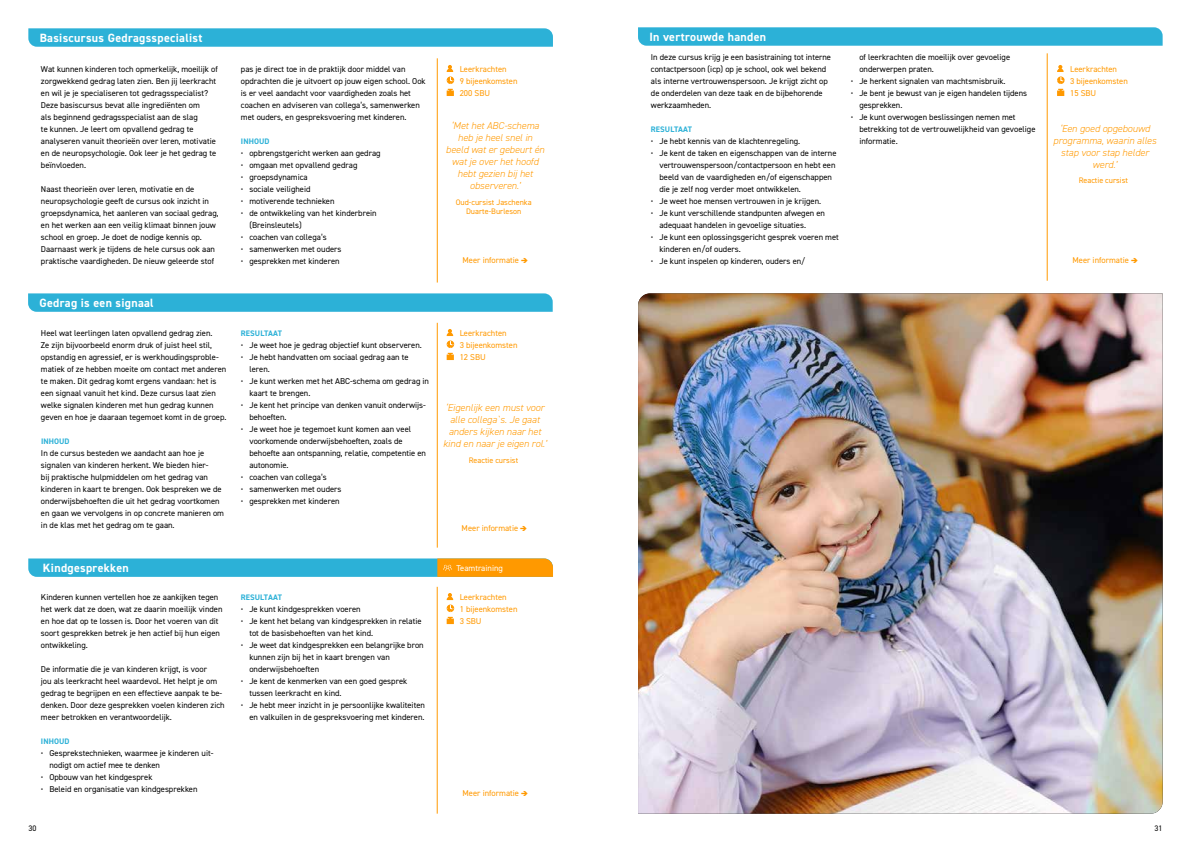
<style>
.page{position:relative;width:1191px;height:842px;background:#fff}
.page>*{position:absolute;margin:0;border:0;box-sizing:border-box;transform-origin:0 0}
.t1{font:700 12px "DIN2014";letter-spacing:.025em;color:#fff}
.t2{font:italic 300 10px/12px "DIN2014";color:#f90;text-align:center}
.t3{font:8.5px/12px "DIN2014";color:#000}
.t4{font:8.5px/12px "DIN2014";color:#f90}
.t5{font:8.5px "DIN2014";color:#fff}
.t6{font:8px/9.6px "DIN2014";color:#f90;text-align:center}
.t7{font:700 8px "DIN2014";letter-spacing:.01em;color:#2cb1d7}
.t8{font:8px "DIN2014";color:#000}
</style>
<div class="page">
<hr style="left:437px;top:58px;width:1px;height:225px;background:#f90">
<hr style="left:437px;top:323px;width:1px;height:225px;background:#f90">
<hr style="left:437px;top:587px;width:1px;height:227px;background:#f90">
<svg style="left:446px;top:65px;width:8px;height:31px"></svg>
<svg style="left:446px;top:329px;width:8px;height:31px"></svg>
<svg style="left:446px;top:593px;width:8px;height:31px"></svg>
<svg style="left:28px;top:28px;width:525px;height:19px;background:#33b3d8"></svg>
<svg style="left:28px;top:293px;width:525px;height:19px;background:#33b3d8"></svg>
<svg style="left:28px;top:558px;width:525px;height:19px;background:#5faeab"></svg>
<hr style="left:1047px;top:53px;width:1px;height:228px;background:#f90">
<svg style="left:1057px;top:65px;width:7px;height:31px"></svg>
<svg style="left:638px;top:27px;width:524px;height:19px;background:#33b3d8"></svg>
<img style="left:638px;top:293px;width:524px;height:521px">
<h1 class="t1" style="left:40px;top:34px;width:164px">Basiscursus Gedragsspecialist</h1>
<p class="t3" style="left:41px;top:63px;width:178px">Wat kunnen kinderen toch opmerkelijk, moeilijk of zorgwekkend gedrag laten zien. Ben jij leerkracht en wil je je specialiseren tot gedragsspecialist?<br>Deze basiscursus bevat alle ingrediënten om<br>als beginnend gedragsspecialist aan de slag<br>te kunnen. Je leert om opvallend gedrag te analyseren vanuit theorieën over leren, motivatie en de neuropsychologie. Ook leer je het gedrag te beïnvloeden.</p>
<p class="t3" style="left:41px;top:183px;width:179px">Naast theorieën over leren, motivatie en de neuropsychologie geeft de cursus ook inzicht in groepsdynamica, het aanleren van sociaal gedrag, en het werken aan een veilig klimaat binnen jouw school en groep. Je doet de nodige kennis op.<br>Daarnaast werk je tijdens de hele cursus ook aan praktische vaardigheden. De nieuw geleerde stof</p>
<h1 class="t1" style="left:39px;top:299px;width:116px">Gedrag is een signaal</h1>
<p class="t3" style="left:41px;top:327px;width:187px">Heel wat leerlingen laten opvallend gedrag zien.<br>Ze zijn bijvoorbeeld enorm druk of juist heel stil, opstandig en agressief, er is werkhoudingsproble&shy;matiek of ze hebben moeite om contact met anderen te maken. Dit gedrag komt ergens vandaan: het is een signaal vanuit het kind. Deze cursus laat zien welke signalen kinderen met hun gedrag kunnen geven en hoe je daaraan tegemoet komt in de groep.</p>
<p class="t7" style="left:41px;top:438px;width:30px">INHOUD</p>
<p class="t3" style="left:41px;top:447px;width:185px">In de cursus besteden we aandacht aan hoe je signalen van kinderen herkent. We bieden hier-<br>bij praktische hulpmiddelen om het gedrag van kinderen in kaart te brengen. Ook bespreken we de onderwijsbehoeften die uit het gedrag voortkomen en gaan we vervolgens in op concrete manieren om in de klas met het gedrag om te gaan.</p>
<p class="t3" style="left:241px;top:63px;width:186px">pas je direct toe in de praktijk door middel van opdrachten die je uitvoert op jouw eigen school. Ook is er veel aandacht voor vaardigheden zoals het coachen en adviseren van collega’s, samenwerken met ouders, en gespreksvoering met kinderen.</p>
<p class="t7" style="left:241px;top:138px;width:30px">INHOUD</p>
<p class="t3" style="left:241px;top:147px;width:141px">• opbrengstgericht werken aan gedrag</p>
<p class="t3" style="left:241px;top:159px;width:118px">• omgaan met opvallend gedrag</p>
<p class="t3" style="left:241px;top:171px;width:68px">• groepsdynamica</p>
<p class="t3" style="left:241px;top:183px;width:71px">• sociale veiligheid</p>
<p class="t3" style="left:241px;top:195px;width:95px">• motiverende technieken</p>
<p class="t3" style="left:249px;top:207px;width:129px;text-indent:-8px">• de ontwikkeling van het kinderbrein (Breinsleutels)</p>
<p class="t3" style="left:241px;top:231px;width:87px">• coachen van collega’s</p>
<p class="t3" style="left:241px;top:243px;width:102px">• samenwerken met ouders</p>
<p class="t3" style="left:241px;top:255px;width:100px">• gesprekken met kinderen</p>
<p class="t7" style="left:241px;top:330px;width:43px">RESULTAAT</p>
<p class="t3" style="left:241px;top:339px;width:182px">• Je weet hoe je gedrag objectief kunt observeren.</p>
<p class="t3" style="left:249px;top:351px;width:161px;text-indent:-8px">• Je hebt handvatten om sociaal gedrag aan te leren.</p>
<p class="t3" style="left:249px;top:375px;width:181px;text-indent:-8px">• Je kunt werken met het ABC-schema om gedrag in kaart te brengen.</p>
<p class="t3" style="left:249px;top:399px;width:178px;text-indent:-8px">• Je kent het principe van denken vanuit onderwijs&shy;behoeften.</p>
<p class="t3" style="left:249px;top:423px;width:178px;text-indent:-8px">• Je weet hoe je tegemoet kunt komen aan veel voorkomende onderwijsbehoeften, zoals de behoefte aan ontspanning, relatie, competentie en autonomie.</p>
<p class="t3" style="left:241px;top:471px;width:87px">• coachen van collega’s</p>
<p class="t3" style="left:241px;top:483px;width:102px">• samenwerken met ouders</p>
<p class="t3" style="left:241px;top:495px;width:100px">• gesprekken met kinderen</p>
<p class="t4" style="left:459px;top:63px;width:59px">Leerkrachten<br>9 bijeenkomsten<br>200 SBU</p>
<p class="t2" style="left:446px;top:120px;width:100px">‘Met het ABC-schema heb je heel snel in beeld wat er gebeurt én wat je over het hoofd hebt gezien bij het observeren.’</p>
<p class="t6" style="left:456px;top:197px;width:77px">Oud-cursist Jaschenka<br>Duarte-Burleson</p>
<p class="t4" style="left:462px;top:254px;width:67px">Meer informatie ➔</p>
<p class="t4" style="left:459px;top:327px;width:59px">Leerkrachten<br>3 bijeenkomsten<br>12 SBU</p>
<p class="t2" style="left:443px;top:402px;width:105px">‘Eigenlijk een must voor alle collega`s. Je gaat anders kijken naar het kind en naar je eigen rol.’</p>
<p class="t6" style="left:469px;top:455px;width:51px">Reactie cursist</p>
<p class="t4" style="left:461px;top:522px;width:67px">Meer informatie ➔</p>
<h1 class="t1" style="left:43px;top:564px;width:87px">Kindgesprekken</h1>
<p class="t5" style="left:456px;top:563px;width:48px">Teamtraining</p>
<p class="t3" style="left:41px;top:591px;width:183px">Kinderen kunnen vertellen hoe ze aankijken tegen het werk dat ze doen, wat ze daarin moeilijk vinden en hoe dat op te lossen is. Door het voeren van dit soort gesprekken betrek je hen actief bij hun eigen ontwikkeling.</p>
<p class="t3" style="left:41px;top:663px;width:185px">De informatie die je van kinderen krijgt, is voor<br>jou als leerkracht heel waardevol. Het helpt je om gedrag te begrijpen en een effectieve aanpak te be&shy;denken. Door deze gesprekken voelen kinderen zich meer betrokken en verantwoordelijk.</p>
<p class="t7" style="left:41px;top:738px;width:30px">INHOUD</p>
<p class="t3" style="left:49px;top:747px;width:165px;text-indent:-8px">• Gesprekstechnieken, waarmee je kinderen uit&shy;nodigt om actief mee te denken</p>
<p class="t3" style="left:41px;top:771px;width:113px">• Opbouw van het kindgesprek</p>
<p class="t3" style="left:41px;top:783px;width:158px">• Beleid en organisatie van kindgesprekken</p>
<p class="t7" style="left:241px;top:594px;width:43px">RESULTAAT</p>
<p class="t3" style="left:241px;top:603px;width:121px">• Je kunt kindgesprekken voeren</p>
<p class="t3" style="left:249px;top:615px;width:174px;text-indent:-8px">• Je kent het belang van kindgesprekken in relatie tot de basisbehoeften van het kind.</p>
<p class="t3" style="left:249px;top:639px;width:176px;text-indent:-8px">• Je weet dat kindgesprekken een belangrijke bron kunnen zijn bij het in kaart brengen van onderwijsbehoeften</p>
<p class="t3" style="left:249px;top:675px;width:159px;text-indent:-8px">• Je kent de kenmerken van een goed gesprek tussen leerkracht en kind.</p>
<p class="t3" style="left:241px;top:699px;width:186px;text-align:right">• Je hebt meer inzicht in je persoonlijke kwaliteiten en valkuilen in de gespreksvoering met kinderen.</p>
<p class="t4" style="left:459px;top:591px;width:59px">Leerkrachten<br>1 bijeenkomsten<br>3 SBU</p>
<p class="t4" style="left:462px;top:787px;width:67px">Meer informatie ➔</p>
<h1 class="t1" style="left:649px;top:33px;width:118px">In vertrouwde handen</h1>
<p class="t3" style="left:651px;top:51px;width:182px">In deze cursus krijg je een basistraining tot interne contactpersoon (icp) op je school, ook wel bekend als interne vertrouwenspersoon. Je krijgt zicht op de onderdelen van deze taak en de bijbehorende werkzaamheden.</p>
<p class="t7" style="left:651px;top:126px;width:43px">RESULTAAT</p>
<p class="t3" style="left:651px;top:135px;width:151px">• Je hebt kennis van de klachtenregeling.</p>
<p class="t3" style="left:659px;top:147px;width:179px;text-indent:-8px">• Je kent de taken en eigenschappen van de interne vertrouwenspersoon/contactpersoon en hebt een beeld van de vaardigheden en/of eigenschappen die je zelf nog verder moet ontwikkelen.</p>
<p class="t3" style="left:651px;top:195px;width:172px">• Je weet hoe mensen vertrouwen in je krijgen.</p>
<p class="t3" style="left:659px;top:207px;width:167px;text-indent:-8px">• Je kunt verschillende standpunten afwegen en adequaat handelen in gevoelige situaties.</p>
<p class="t3" style="left:659px;top:231px;width:181px;text-indent:-8px">• Je kunt een oplossingsgericht gesprek voeren met kinderen en/of ouders.</p>
<p class="t3" style="left:651px;top:255px;width:156px">• Je kunt inspelen op kinderen, ouders en/</p>
<p class="t3" style="left:859px;top:51px;width:152px">of leerkrachten die moeilijk over gevoelige onderwerpen praten.</p>
<p class="t3" style="left:851px;top:75px;width:156px">• Je herkent signalen van machtsmisbruik.</p>
<p class="t3" style="left:859px;top:87px;width:169px;text-indent:-8px">• Je bent je bewust van je eigen handelen tijdens gesprekken.</p>
<p class="t3" style="left:859px;top:111px;width:178px;text-indent:-8px">• Je kunt overwogen beslissingen nemen met betrekking tot de vertrouwelijkheid van gevoelige informatie.</p>
<p class="t2" style="left:1053px;top:122px;width:105px">‘Een goed opgebouwd programma, waarin alles stap voor stap helder werd.’</p>
<p class="t6" style="left:1078px;top:176px;width:51px">Reactie cursist</p>
<p class="t4" style="left:1070px;top:63px;width:59px">Leerkrachten<br>3 bijeenkomsten<br>15 SBU</p>
<p class="t4" style="left:1072px;top:254px;width:67px">Meer informatie ➔</p>
<p class="t8" style="left:28px;top:823px;width:9px">30</p>
<p class="t8" style="left:1154px;top:823px;width:9px">31</p>
</div>
